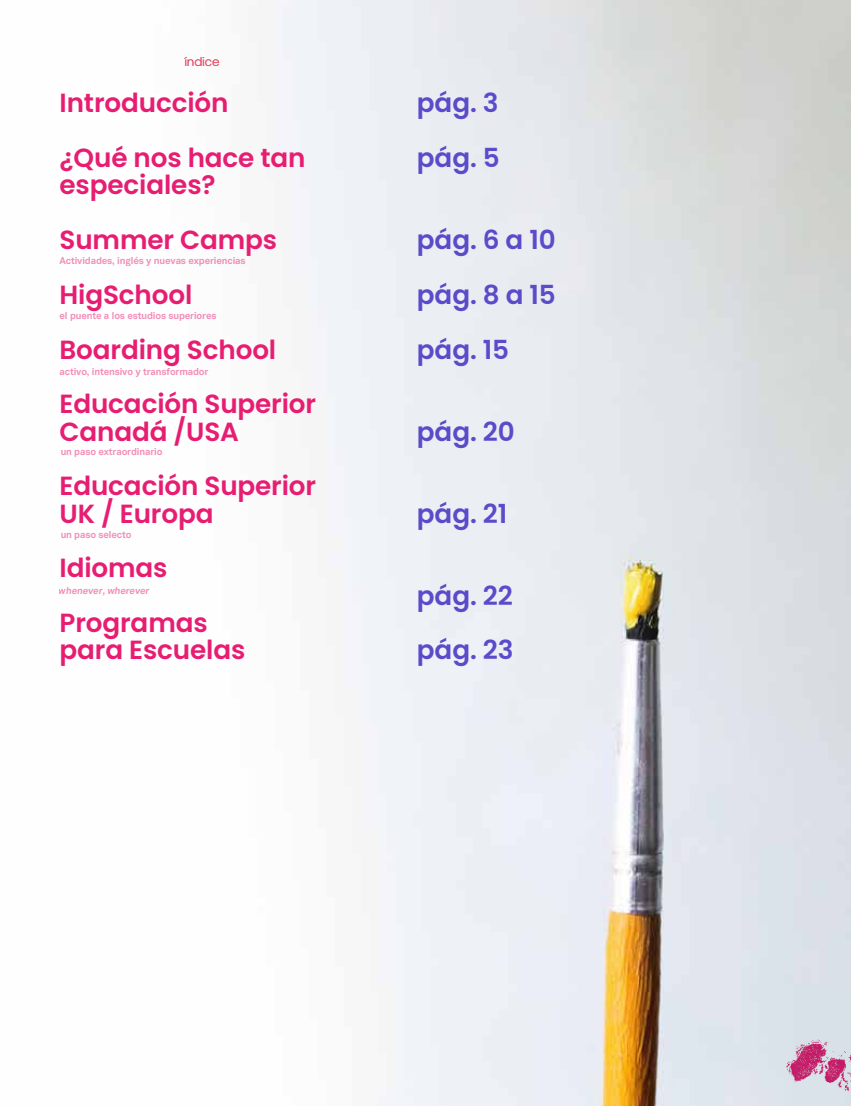
<style>
.page{position:relative;width:851px;height:1106px;background:#fff}
.page>*{position:absolute;margin:0;border:0;box-sizing:border-box;transform-origin:0 0}
.t1{font:600 26.25px/54.8px "Poppins";letter-spacing:-.005em;color:#e71d72}
.t2{font:600 26.25px/54.8px "Poppins";letter-spacing:-.005em;color:#5a4bca}
.t3{font:300 12px "Poppins";letter-spacing:-.015em;color:#ea516b}
.t4{font:700 9.75px "Vaud";letter-spacing:-.015em;color:#e71d72}
.t5{font:italic 700 9.75px "Vaud";letter-spacing:-.015em;color:#e71d72}
</style>
<div class="page">
<img style="left:273px;top:0;width:577px;height:1106px">
<img style="left:762px;top:1036px;width:88px;height:62px">
<p class="t3" style="left:184px;top:55px;width:37px">índice</p>
<p class="t1" style="left:60px;top:76px;width:247px">Introducción<br>¿Qué nos hace tan</p>
<p class="t1" style="left:60px;top:158px;width:258px">especiales?<br>Summer Camps<br>HigSchool<br>Boarding School<br>Educación Superior</p>
<p class="t4" style="left:60px;top:254px;width:188px">Actividades, inglés y nuevas experiencias</p>
<p class="t4" style="left:60px;top:309px;width:158px">el puente a los estudios superiores</p>
<p class="t4" style="left:60px;top:366px;width:150px">activo, intensivo y transformador</p>
<p class="t1" style="left:60px;top:404px;width:258px">Canadá /USA<br>Educación Superior</p>
<p class="t4" style="left:61px;top:445px;width:103px">un paso extraordinario</p>
<p class="t1" style="left:60px;top:486px;width:155px">UK / Europa<br>Idiomas<br>Programas</p>
<p class="t1" style="left:60px;top:623px;width:187px">para Escuelas</p>
<p class="t4" style="left:61px;top:528px;width:72px">un paso selecto</p>
<p class="t5" style="left:59px;top:584px;width:92px">whenever, wherever</p>
<p class="t2" style="left:417px;top:76px;width:84px">pág. 3 pág. 5</p>
<p class="t2" style="left:417px;top:212px;width:140px;text-align:justify">pág. 6 a 10 pág. 8 a 15 pág. 15</p>
<p class="t2" style="left:417px;top:404px;width:99px">pág. 20</p>
<p class="t2" style="left:417px;top:486px;width:92px">pág. 21</p>
<p class="t2" style="left:417px;top:568px;width:98px">pág. 22 pág. 23</p>
</div>
